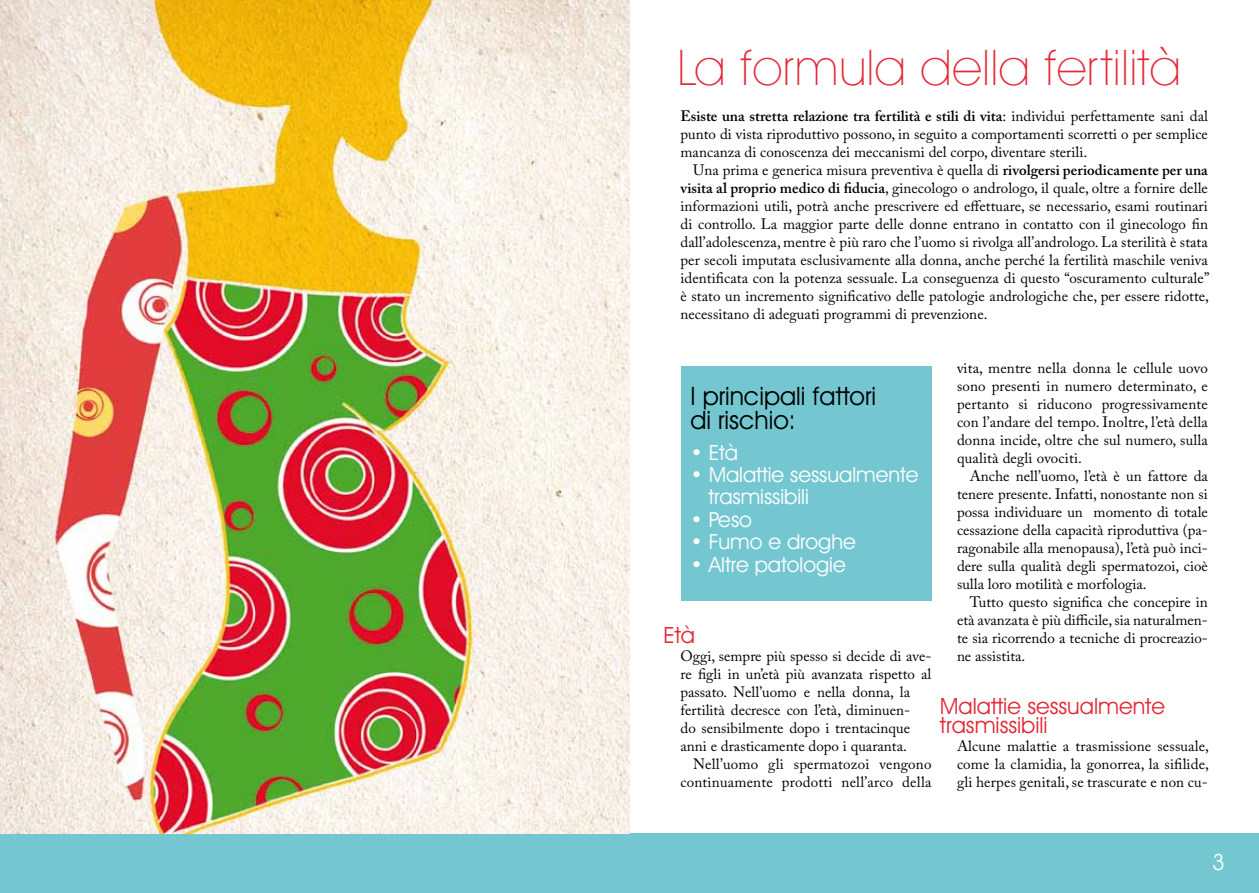
<style>
.page{position:relative;width:1259px;height:893px;background:#fff}
.page>*{position:absolute;margin:0;border:0;box-sizing:border-box;transform-origin:0 0}
.t1{font:200 49.5px "Avant Garde IT Cby BT";letter-spacing:.005em;color:#e42938}
.t2{font:25.5px/24px "Avant Garde IT Cby BT";color:#000}
.t3{font:22.5px/19.5px "Avant Garde IT Cby BT";color:#e42938}
.t4{font:22.5px "Avant Garde IT Cby BT";color:#fff}
.t5{font:21px/22.5px "Avant Garde IT Cby BT";color:#fff}
.t6{font:15px/18px "Adobe Caslon Pro";color:#000;text-align:justify}
.s1{font-weight:600}
</style>
<div class="page">
<div style="left:0;top:833px;width:1259px;height:60px;background:#74c7d1"></div>
<div style="left:680px;top:366px;width:251px;height:234px;background:#74c7d1"></div>
<img style="left:0;top:0;width:629px;height:833px">
<h1 class="t1" style="left:677px;top:37px;width:505px">La formula della fertilità</h1>
<p class="t6" style="left:680px;top:107px;width:529px"><span class="s1">Esiste una stretta relazione tra fertilità e stili di vita</span>: individui perfettamente sani dal punto di vista riproduttivo possono, in seguito a comportamenti scorretti o per semplice mancanza di conoscenza dei meccanismi del corpo, diventare sterili.</p>
<p class="t6" style="left:680px;top:161px;width:530px;text-indent:13px">Una prima e generica misura preventiva è quella di <span class="s1">rivolgersi periodicamente per una visita al proprio medico di fiducia</span>, ginecologo o andrologo, il quale, oltre a fornire delle informazioni utili, potrà anche prescrivere ed effettuare, se necessario, esami routinari di controllo. La maggior parte delle donne entrano in contatto con il ginecologo fin dall’adolescenza, mentre è più raro che l’uomo si rivolga all’andrologo. La sterilità è stata per secoli imputata esclusivamente alla donna, anche perché la fertilità maschile veniva identificata con la potenza sessuale. La conseguenza di questo “oscuramento culturale” è stato un incremento significativo delle patologie andrologiche che, per essere ridotte, necessitano di adeguati programmi di prevenzione.</p>
<h2 class="t2" style="left:690px;top:384px;width:187px">I principali fattori di rischio:</h2>
<h3 class="t5" style="left:690px;top:441px;width:49px">• Età</h3>
<h3 class="t5" style="left:708px;top:463px;width:212px;text-indent:-18px">• Malattie sessualmente trasmissibili</h3>
<h3 class="t5" style="left:690px;top:508px;width:63px">• Peso</h3>
<h3 class="t5" style="left:690px;top:531px;width:167px">• Fumo e droghe</h3>
<h3 class="t5" style="left:690px;top:553px;width:157px">• Altre patologie</h3>
<h3 class="t3" style="left:663px;top:625px;width:33px">Età</h3>
<p class="t6" style="left:680px;top:647px;width:252px;text-align:left">Oggi, sempre più spesso si decide di ave&shy;re figli in un’età più avanzata rispetto al passato. Nell’uomo e nella donna, la fertilità decresce con l’età, diminuen-<br>do sensibilmente dopo i trentacinque anni e drasticamente dopo i quaranta.</p>
<p class="t6" style="left:680px;top:755px;width:252px;text-align:right">Nell’uomo gli spermatozoi vengono continuamente prodotti nell’arco della</p>
<p class="t6" style="left:957px;top:359px;width:252px">vita, mentre nella donna le cellule uovo sono presenti in numero determinato, e pertanto si riducono progressivamente con l’andare del tempo. Inoltre, l’età della donna incide, oltre che sul numero, sulla qualità degli ovociti.</p>
<p class="t6" style="left:957px;top:467px;width:252px;text-indent:13px">Anche nell’uomo, l’età è un fattore da tenere presente. Infatti, nonostante non si possa individuare un momento di totale cessazione della capacità riproduttiva (pa&shy;ragonabile alla menopausa), l’età può inci&shy;dere sulla qualità degli spermatozoi, cioè sulla loro motilità e morfologia.</p>
<p class="t6" style="left:957px;top:593px;width:252px;text-indent:13px">Tutto questo significa che concepire in età avanzata è più difficile, sia naturalmen&shy;te sia ricorrendo a tecniche di procreazio&shy;ne assistita.</p>
<h3 class="t3" style="left:940px;top:696px;width:226px">Malattie sessualmente trasmissibili</h3>
<p class="t6" style="left:957px;top:737px;width:253px">Alcune malattie a trasmissione sessuale, come la clamidia, la gonorrea, la sifilide, gli herpes genitali, se trascurate e non cu-</p>
<h3 class="t4" style="left:1212px;top:849px;width:14px">3</h3>
</div>
